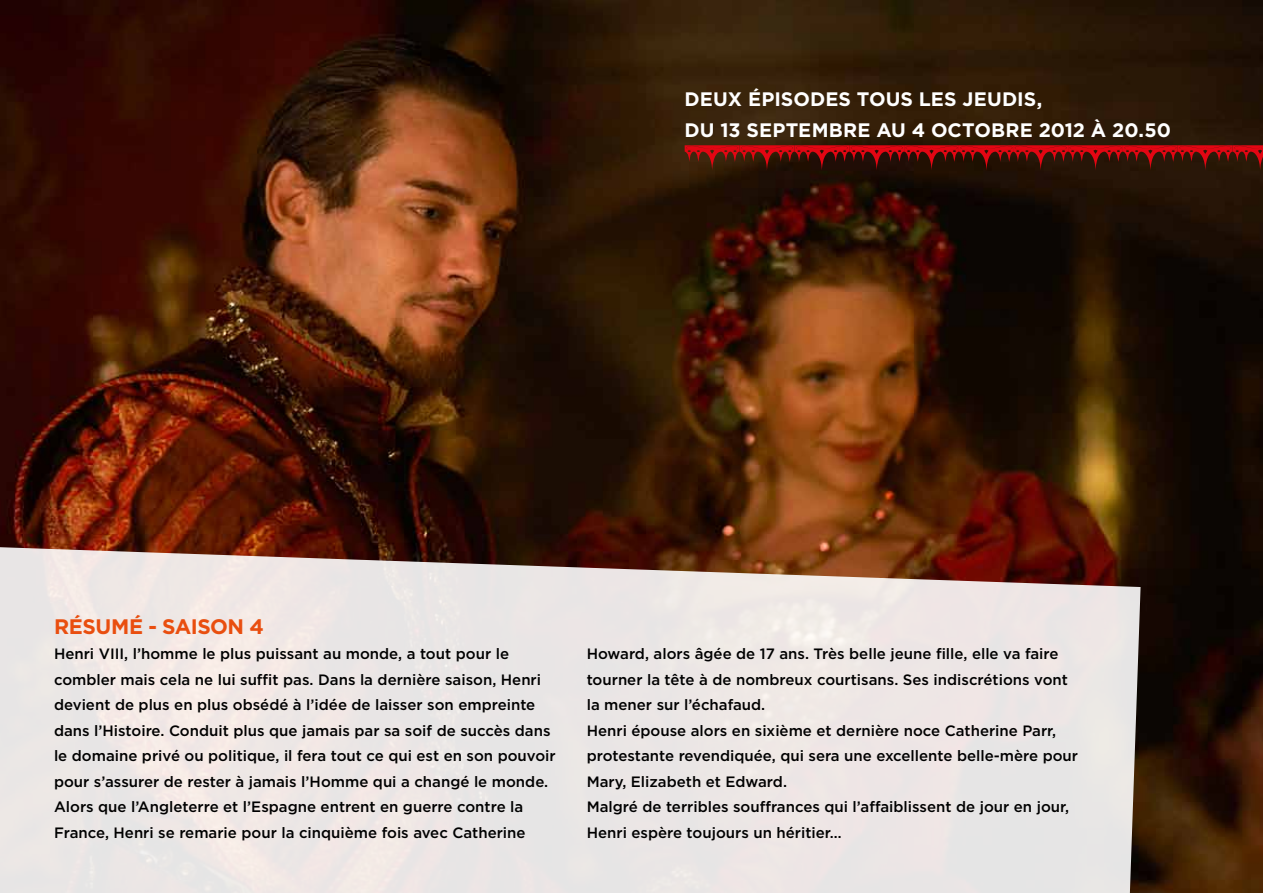
<style>
.page{position:relative;width:1263px;height:893px;background:#fff}
.page>*{position:absolute;margin:0;border:0;box-sizing:border-box;transform-origin:0 0}
.t1{font:700 21px "Gotham";letter-spacing:-.02em;color:#e94e0f}
.t2{font:700 19.5px/31.5px "Gotham";letter-spacing:.005em;color:#fff}
.t3{font:500 15px/25.5px "Gotham";color:#000}
</style>
<div class="page">
<img style="left:0;top:0;width:1263px;height:893px">
<svg style="left:0;top:544px;width:1140px;height:349px;background:#e1d8d5"></svg>
<svg style="left:685px;top:145px;width:578px;height:26px;background:#670f0a"></svg>
<h2 class="t2" style="left:685px;top:83px;width:488px;text-indent:63px">ÉPISODES TOUS LES JEUDIS,<br>DU 13 SEPTEMBRE AU 4 OCTOBRE 2012 À 20.50</h2>
<h2 class="t2" style="left:685px;top:83px;width:30px">DEUX</h2>
<h1 class="t1" style="left:54px;top:612px;width:211px">RÉSUMÉ - SAISON 4</h1>
<p class="t3" style="left:54px;top:641px;width:503px">Henri VIII, l’homme le plus puissant au monde, a tout pour le combler mais cela ne lui suffit pas. Dans la dernière saison, Henri devient de plus en plus obsédé à l’idée de laisser son empreinte dans l’Histoire. Conduit plus que jamais par sa soif de succès dans le domaine privé ou politique, il fera tout ce qui est en son pouvoir pour s’assurer de rester à jamais l’Homme qui a changé le monde.<br>Alors que l’Angleterre et l’Espagne entrent en guerre contre la France, Henri se remarie pour la cinquième fois avec Catherine</p>
<p class="t3" style="left:587px;top:641px;width:493px">Howard, alors âgée de 17 ans. Très belle jeune fille, elle va faire tourner la tête à de nombreux courtisans. Ses indiscrétions vont la mener sur l’échafaud.<br>Henri épouse alors en sixième et dernière noce Catherine Parr, protestante revendiquée, qui sera une excellente belle-mère pour Mary, Elizabeth et Edward.<br>Malgré de terribles souffrances qui l’affaiblissent de jour en jour, Henri espère toujours un héritier…</p>
</div>
